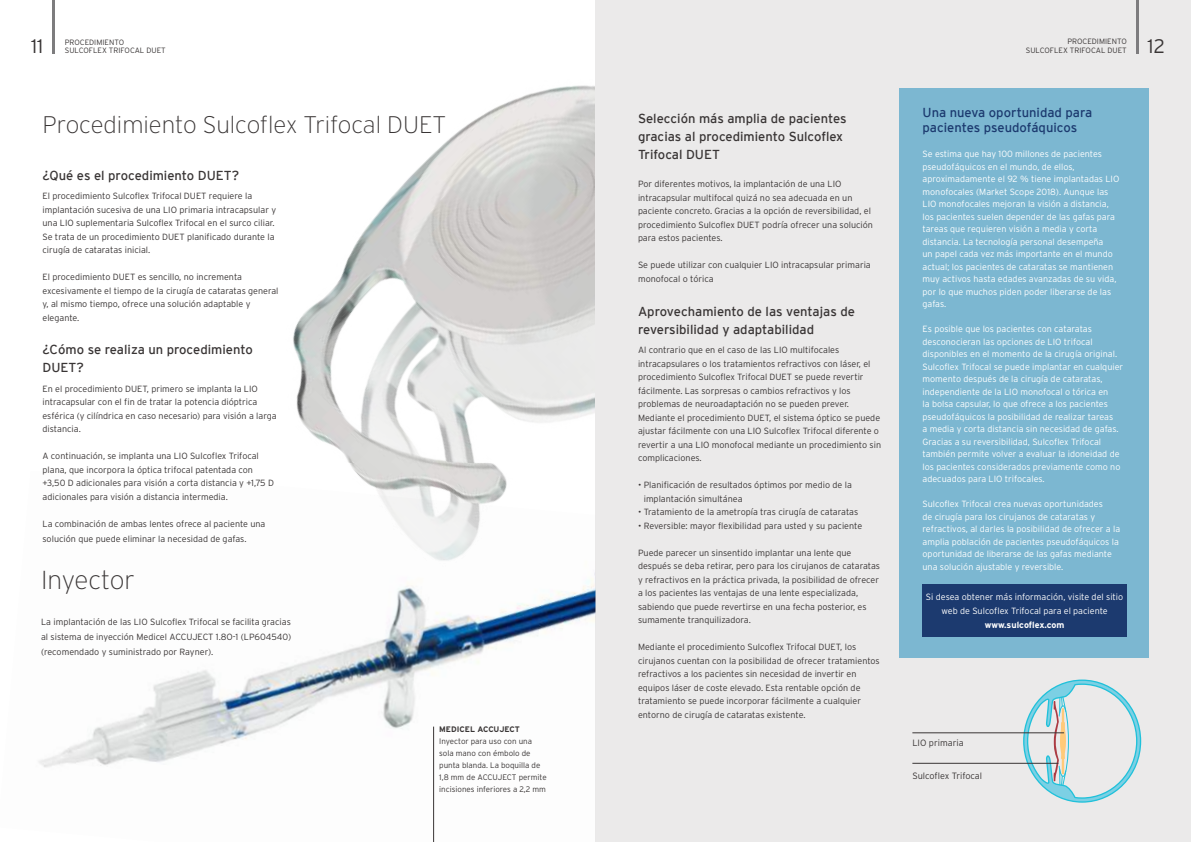
<style>
.page{position:relative;width:1191px;height:842px;background:#fff}
.page>*{position:absolute;margin:0;border:0;box-sizing:border-box;transform-origin:0 0}
.t1{font:200 26px "Interstate";color:#393535}
.t2{font:200 24px "Interstate";color:#393535}
.t3{font:300 19.6px "Interstate";color:#393535}
.t4{font:13px/18px "Interstate";color:#393535}
.t5{font:13px/15.6px "Interstate";color:#1c3a6f}
.t6{font:300 9.1px "Interstate";color:#393535}
.t7{font:300 9px/13.5px "Interstate";color:#393535}
.t8{font:300 9px/12.5px "Interstate";color:#fff}
.t9{font:700 9px "Interstate";color:#fff}
.t10{font:300 8px/12px "Interstate";color:#393535}
.t11{font:700 8px "Interstate";color:#393535}
.t12{font:300 7.7px/8.3px "Interstate";color:#393535}
</style>
<div class="page">
<img style="left:293px;top:85px;width:302px;height:386px">
<div style="left:595px;top:0;width:596px;height:842px;background:#ebeaea"></div>
<img style="left:38px;top:471px;width:557px;height:371px">
<hr style="left:1136px;top:0;width:2px;height:53px;background:#7d7c7e">
<hr style="left:52px;top:0;width:3px;height:53px;background:#7d7c7e">
<hr style="left:433px;top:727px;width:1px;height:115px;background:#393535">
<div style="left:899px;top:88px;width:250px;height:570px;background:#7cb7d1"></div>
<svg style="left:1023px;top:679px;width:118px;height:124px"></svg>
<hr style="left:912px;top:763px;width:146px;height:1px;background:#393535">
<hr style="left:912px;top:732px;width:152px;height:1px;background:#393535">
<div style="left:922px;top:585px;width:204px;height:52px;background:#1c3a6f"></div>
<h3 class="t3" style="left:31px;top:35px;width:14px">11</h3>
<p class="t12" style="left:1025px;top:46px;width:102px">SULCOFLEX TRIFOCAL DUET</p>
<h3 class="t3" style="left:1147px;top:35px;width:19px">12</h3>
<p class="t12" style="left:1067px;top:38px;width:61px">PROCEDIMIENTO</p>
<p class="t12" style="left:65px;top:38px;width:102px">PROCEDIMIENTO<br>SULCOFLEX TRIFOCAL DUET</p>
<h2 class="t2" style="left:43px;top:111px;width:405px">Procedimiento Sulcoflex Trifocal DUET</h2>
<h3 class="t4" style="left:43px;top:167px;width:198px">¿Qué es el procedimiento DUET?</h3>
<p class="t7" style="left:43px;top:189px;width:235px">El procedimiento Sulcoflex Trifocal DUET requiere la implantación sucesiva de una LIO primaria intracapsular y una LIO suplementaria Sulcoflex Trifocal en el surco ciliar.<br>Se trata de un procedimiento DUET planificado durante la cirugía de cataratas inicial.</p>
<p class="t7" style="left:43px;top:270px;width:237px">El procedimiento DUET es sencillo, no incrementa excesivamente el tiempo de la cirugía de cataratas general y, al mismo tiempo, ofrece una solución adaptable y elegante.</p>
<h3 class="t4" style="left:43px;top:341px;width:212px">¿Cómo se realiza un procedimiento<br>DUET?</h3>
<p class="t7" style="left:43px;top:382px;width:236px">En el procedimiento DUET, primero se implanta la LIO intracapsular con el fin de tratar la potencia dióptrica esférica (y cilíndrica en caso necesario) para visión a larga distancia.</p>
<p class="t7" style="left:43px;top:449px;width:233px">A continuación, se implanta una LIO Sulcoflex Trifocal plana, que incorpora la óptica trifocal patentada con +3,50 D adicionales para visión a corta distancia y +1,75 D adicionales para visión a distancia intermedia.</p>
<p class="t7" style="left:43px;top:516px;width:224px;line-height:15px">La combinación de ambas lentes ofrece al paciente una solución que puede eliminar la necesidad de gafas.</p>
<h1 class="t1" style="left:41px;top:565px;width:95px">Inyector</h1>
<p class="t7" style="left:41px;top:614px;width:252px;line-height:15px;text-align:justify">La implantación de las LIO Sulcoflex Trifocal se facilita gracias al sistema de inyección Medicel ACCUJECT 1.8O-1 (LP604540) (recomendado y suministrado por Rayner).</p>
<h3 class="t4" style="left:638px;top:109px;width:210px">Selección más amplia de pacientes gracias al procedimiento Sulcoflex<br>Trifocal DUET</h3>
<p class="t7" style="left:638px;top:177px;width:236px">Por diferentes motivos, la implantación de una LIO intracapsular multifocal quizá no sea adecuada en un paciente concreto. Gracias a la opción de reversibilidad, el procedimiento Sulcoflex DUET podría ofrecer una solución para estos pacientes.</p>
<p class="t7" style="left:638px;top:258px;width:234px">Se puede utilizar con cualquier LIO intracapsular primaria monofocal o tórica</p>
<h3 class="t4" style="left:638px;top:302px;width:218px">Aprovechamiento de las ventajas de reversibilidad y adaptabilidad</h3>
<p class="t7" style="left:638px;top:343px;width:245px">Al contrario que en el caso de las LIO multifocales intracapsulares o los tratamientos refractivos con láser, el procedimiento Sulcoflex Trifocal DUET se puede revertir fácilmente. Las sorpresas o cambios refractivos y los problemas de neuroadaptación no se pueden prever.<br>Mediante el procedimiento DUET, el sistema óptico se puede ajustar fácilmente con una LIO Sulcoflex Trifocal diferente o revertir a una LIO monofocal mediante un procedimiento sin complicaciones.</p>
<p class="t7" style="left:644px;top:478px;width:210px;text-indent:-6px">• Planificación de resultados óptimos por medio de la implantación simultánea</p>
<p class="t7" style="left:638px;top:505px;width:222px">• Tratamiento de la ametropía tras cirugía de cataratas</p>
<p class="t7" style="left:638px;top:519px;width:226px">• Reversible: mayor flexibilidad para usted y su paciente</p>
<p class="t7" style="left:638px;top:546px;width:244px">Puede parecer un sinsentido implantar una lente que después se deba retirar, pero para los cirujanos de cataratas y refractivos en la práctica privada, la posibilidad de ofrecer a los pacientes las ventajas de una lente especializada, sabiendo que puede revertirse en una fecha posterior, es sumamente tranquilizadora.</p>
<p class="t7" style="left:638px;top:640px;width:243px">Mediante el procedimiento Sulcoflex Trifocal DUET, los cirujanos cuentan con la posibilidad de ofrecer tratamientos refractivos a los pacientes sin necesidad de invertir en equipos láser de coste elevado. Esta rentable opción de tratamiento se puede incorporar fácilmente a cualquier entorno de cirugía de cataratas existente.</p>
<h3 class="t5" style="left:922px;top:104px;width:171px">Una nueva oportunidad para pacientes pseudofáquicos</h3>
<p class="t8" style="left:922px;top:148px;width:198px">Se estima que hay 100 millones de pacientes pseudofáquicos en el mundo, de ellos, aproximadamente el 92 % tiene implantadas LIO monofocales (Market Scope 2018). Aunque las LIO monofocales mejoran la visión a distancia, los pacientes suelen depender de las gafas para tareas que requieren visión a media y corta distancia. La tecnología personal desempeña<br>un papel cada vez más importante en el mundo actual; los pacientes de cataratas se mantienen muy activos hasta edades avanzadas de su vida, por lo que muchos piden poder liberarse de las gafas.</p>
<p class="t8" style="left:922px;top:323px;width:202px">Es posible que los pacientes con cataratas desconocieran las opciones de LIO trifocal disponibles en el momento de la cirugía original.<br>Sulcoflex Trifocal se puede implantar en cualquier momento después de la cirugía de cataratas, independiente de la LIO monofocal o tórica en<br>la bolsa capsular, lo que ofrece a los pacientes pseudofáquicos la posibilidad de realizar tareas<br>a media y corta distancia sin necesidad de gafas.<br>Gracias a su reversibilidad, Sulcoflex Trifocal también permite volver a evaluar la idoneidad de los pacientes considerados previamente como no adecuados para LIO trifocales.</p>
<p class="t8" style="left:922px;top:498px;width:199px">Sulcoflex Trifocal crea nuevas oportunidades<br>de cirugía para los cirujanos de cataratas y refractivos, al darles la posibilidad de ofrecer a la amplia población de pacientes pseudofáquicos la oportunidad de liberarse de las gafas mediante una solución ajustable y reversible.</p>
<p class="t8" style="left:926px;top:589px;width:199px;line-height:14px;text-align:center">Si desea obtener más información, visite del sitio web de Sulcoflex Trifocal para el paciente</p>
<p class="t9" style="left:985px;top:619px;width:81px">www.sulcoflex.com</p>
<p class="t11" style="left:439px;top:725px;width:82px">MEDICEL ACCUJECT</p>
<p class="t10" style="left:439px;top:735px;width:109px">Inyector para uso con una sola mano con émbolo de punta blanda. La boquilla de<br>1,8 mm de ACCUJECT permite incisiones inferiores a 2,2 mm</p>
<p class="t6" style="left:912px;top:738px;width:53px">LIO primaria</p>
<p class="t6" style="left:912px;top:770px;width:71px">Sulcoflex Trifocal</p>
</div>
